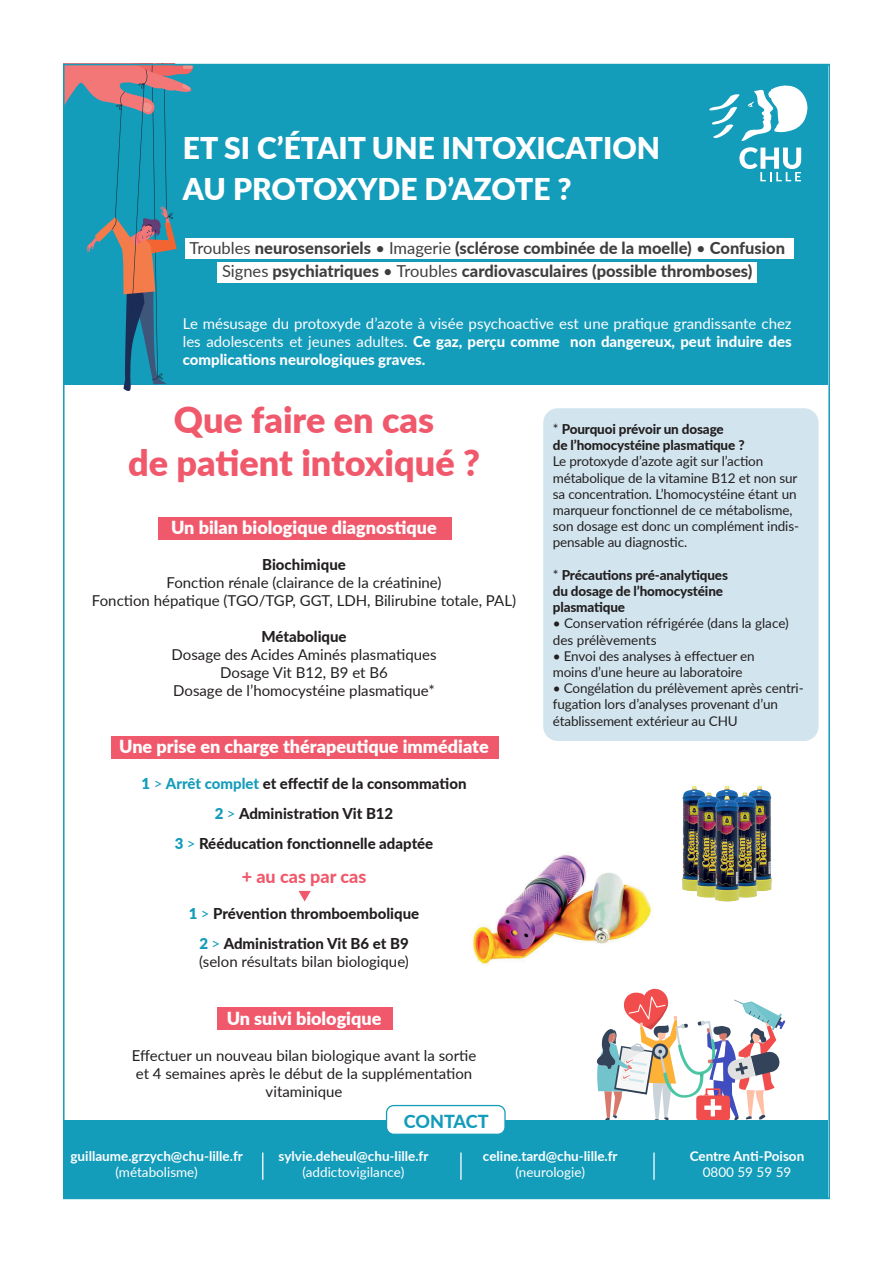
<style>
.page{position:relative;width:893px;height:1263px;background:#fff}
.page>*{position:absolute;margin:0;border:0;box-sizing:border-box;transform-origin:0 0}
.t1{font:900 36px "Lato";color:#f0596b}
.t2{font:900 30px "Lato";color:#fff}
.t3{font:900 18px "Lato";color:#fff}
.t4{font:800 18px "Lato";color:#f0596b}
.t5{font:800 18px "Lato";letter-spacing:-.01em;color:#149cbb}
.t6{font:800 16.5px "Lato";color:#3e3e3f}
.t7{font:15px "Lato";color:#231f20}
.t8{font:15px/18px "Lato";color:#fff;text-align:justify}
.t9{font:800 15px "Lato";color:#231f20}
.t10{font:13.5px/16.2px "Lato";letter-spacing:-.01em;color:#231f20}
.t11{font:800 13.5px "Lato";letter-spacing:-.01em;color:#231f20}
.t12{font:700 13.5px "Lato";color:#fff}
.t13{font:13.5px "Lato";color:#fff}
.s1{font-weight:400}
.s2{font-weight:800}
.s3{font-weight:900;color:#149cbb}
.s4{font-weight:400;color:#149cbb}
.s5{color:#149cbb}
</style>
<div class="page">
<div style="left:543px;top:408px;width:276px;height:333px;background:#d2e5ee;border-radius:15px"></div>
<div style="left:64px;top:64px;width:764px;height:321px;background:#149cbb"></div>
<div style="left:64px;top:1120px;width:764px;height:79px;background:#149cbb"></div>
<svg style="left:709px;top:85px;width:99px;height:56px"></svg>
<svg style="left:739px;top:147px;width:62px;height:34px"></svg>
<div style="left:185px;top:238px;width:608px;height:20px;background:#fff"></div>
<div style="left:217px;top:262px;width:540px;height:21px;background:#fff"></div>
<svg style="left:262px;top:1152px;width:1px;height:28px"></svg>
<hr style="left:460px;top:1152px;width:2px;height:28px;background:#fff">
<hr style="left:653px;top:1152px;width:2px;height:28px;background:#fff">
<div style="left:387px;top:1105px;width:118px;height:29px;background:#fff;border-radius:7px"></div>
<div style="left:386px;top:1105px;width:120px;height:30px;border:1px solid #149cbb;border-radius:7px"></div>
<svg style="left:66px;top:67px;width:127px;height:324px"></svg>
<div style="left:158px;top:517px;width:293px;height:23px;background:#f0596b"></div>
<div style="left:111px;top:736px;width:387px;height:23px;background:#f0596b"></div>
<div style="left:217px;top:1007px;width:175px;height:23px;background:#f0596b"></div>
<svg style="left:596px;top:988px;width:189px;height:132px"></svg>
<svg style="left:298px;top:891px;width:13px;height:10px"></svg>
<img style="left:472px;top:854px;width:169px;height:111px">
<img style="left:641px;top:785px;width:131px;height:143px">
<p class="t2" style="left:183px;top:125px;width:479px">ET SI C’ÉTAIT UNE INTOXICATION</p>
<p class="t2" style="left:183px;top:166px;width:390px">AU PROTOXYDE D’AZOTE ?</p>
<p class="t6" style="left:189px;top:236px;width:597px"><span class="s1">Troubles</span> neurosensoriels <span class="s1">• Imagerie</span> (sclérose combinée de la moelle) <span class="s1">•</span> Confusion</p>
<p class="t6" style="left:222px;top:259px;width:532px"><span class="s1">Signes</span> psychiatriques <span class="s1">• Troubles</span> cardiovasculaires (possible thromboses)</p>
<p class="t8" style="left:183px;top:314px;width:610px">Le mésusage du protoxyde d’azote à visée psychoactive est une pratique grandissante chez les adolescents et jeunes adultes. <span class="s2">Ce gaz, perçu comme non dangereux, peut induire des complications neurologiques graves.</span></p>
<p class="t1" style="left:174px;top:393px;width:262px">Que faire en cas</p>
<p class="t1" style="left:128px;top:436px;width:353px">de patient intoxiqué ?</p>
<p class="t3" style="left:171px;top:514px;width:267px">Un bilan biologique diagnostique</p>
<p class="t9" style="left:262px;top:553px;width:85px">Biochimique</p>
<p class="t7" style="left:167px;top:572px;width:277px">Fonction rénale (clairance de la créatinine)</p>
<p class="t7" style="left:92px;top:590px;width:426px">Fonction hépatique (TGO/TGP, GGT, LDH, Bilirubine totale, PAL)</p>
<p class="t9" style="left:261px;top:625px;width:87px">Métabolique</p>
<p class="t7" style="left:172px;top:644px;width:266px">Dosage des Acides Aminés plasmatiques</p>
<p class="t7" style="left:220px;top:662px;width:169px">Dosage Vit B12, B9 et B6</p>
<p class="t7" style="left:173px;top:680px;width:263px">Dosage de l’homocystéine plasmatique*</p>
<p class="t3" style="left:119px;top:733px;width:371px">Une prise en charge thérapeutique immédiate</p>
<p class="t9" style="left:142px;top:773px;width:326px"><span class="s3">1</span> <span class="s4">&gt;</span> <span class="s5">Arrêt complet</span> et effectif de la consommation</p>
<p class="t9" style="left:215px;top:803px;width:180px"><span class="s3">2</span> <span class="s4">&gt;</span> Administration Vit B12</p>
<p class="t9" style="left:175px;top:833px;width:260px"><span class="s3">3</span> <span class="s4">&gt;</span> Rééducation fonctionnelle adaptée</p>
<p class="t4" style="left:242px;top:863px;width:126px">+ au cas par cas</p>
<p class="t9" style="left:189px;top:902px;width:232px"><span class="s3">1</span> <span class="s4">&gt;</span> Prévention thromboembolique</p>
<p class="t9" style="left:199px;top:932px;width:211px"><span class="s3">2</span> <span class="s4">&gt;</span> Administration Vit B6 et B9</p>
<p class="t7" style="left:199px;top:951px;width:211px">(selon résultats bilan biologique)</p>
<p class="t3" style="left:227px;top:1004px;width:156px">Un suivi biologique</p>
<p class="t7" style="left:132px;top:1044px;width:346px">Effectuer un nouveau bilan biologique avant la sortie</p>
<p class="t7" style="left:136px;top:1062px;width:338px">et 4 semaines après le début de la supplémentation</p>
<p class="t7" style="left:266px;top:1080px;width:78px">vitaminique</p>
<p class="t5" style="left:404px;top:1108px;width:86px">CONTACT</p>
<p class="t11" style="left:553px;top:419px;width:173px"><span class="s1">*</span> Pourquoi prévoir un dosage</p>
<p class="t11" style="left:553px;top:435px;width:193px">de l’homocystéine plasmatique ?</p>
<p class="t10" style="left:553px;top:453px;width:212px">Le protoxyde d’azote agit sur l’action</p>
<p class="t10" style="left:553px;top:469px;width:248px">métabolique de la vitamine B12 et non sur sa concentration. L’homocystéine étant un marqueur fonctionnel de ce métabolisme, son dosage est donc un complément indis&shy;pensable au diagnostic.</p>
<p class="t11" style="left:553px;top:565px;width:177px"><span class="s1">*</span> Précautions pré-analytiques</p>
<p class="t11" style="left:553px;top:581px;width:172px">du dosage de l’homocystéine</p>
<p class="t11" style="left:553px;top:597px;width:74px">plasmatique</p>
<p class="t10" style="left:553px;top:615px;width:237px">• Conservation réfrigérée (dans la glace) des prélèvements</p>
<p class="t10" style="left:553px;top:647px;width:203px">• Envoi des analyses à effectuer en</p>
<p class="t10" style="left:553px;top:663px;width:191px">moins d’une heure au laboratoire</p>
<p class="t10" style="left:553px;top:680px;width:252px">• Congélation du prélèvement après centri&shy;fugation lors d’analyses provenant d’un établissement extérieur au CHU</p>
<p class="t12" style="left:71px;top:1146px;width:174px">guillaume.grzych@chu-lille.fr</p>
<p class="t13" style="left:115px;top:1163px;width:84px">(métabolisme)</p>
<p class="t12" style="left:279px;top:1146px;width:151px">sylvie.deheul@chu-lille.fr</p>
<p class="t13" style="left:302px;top:1163px;width:103px">(addictovigilance)</p>
<p class="t12" style="left:483px;top:1146px;width:136px">celine.tard@chu-lille.fr</p>
<p class="t13" style="left:515px;top:1163px;width:71px">(neurologie)</p>
<p class="t12" style="left:690px;top:1146px;width:116px">Centre Anti-Poison</p>
<p class="t13" style="left:703px;top:1163px;width:90px">0800 59 59 59</p>
</div>
